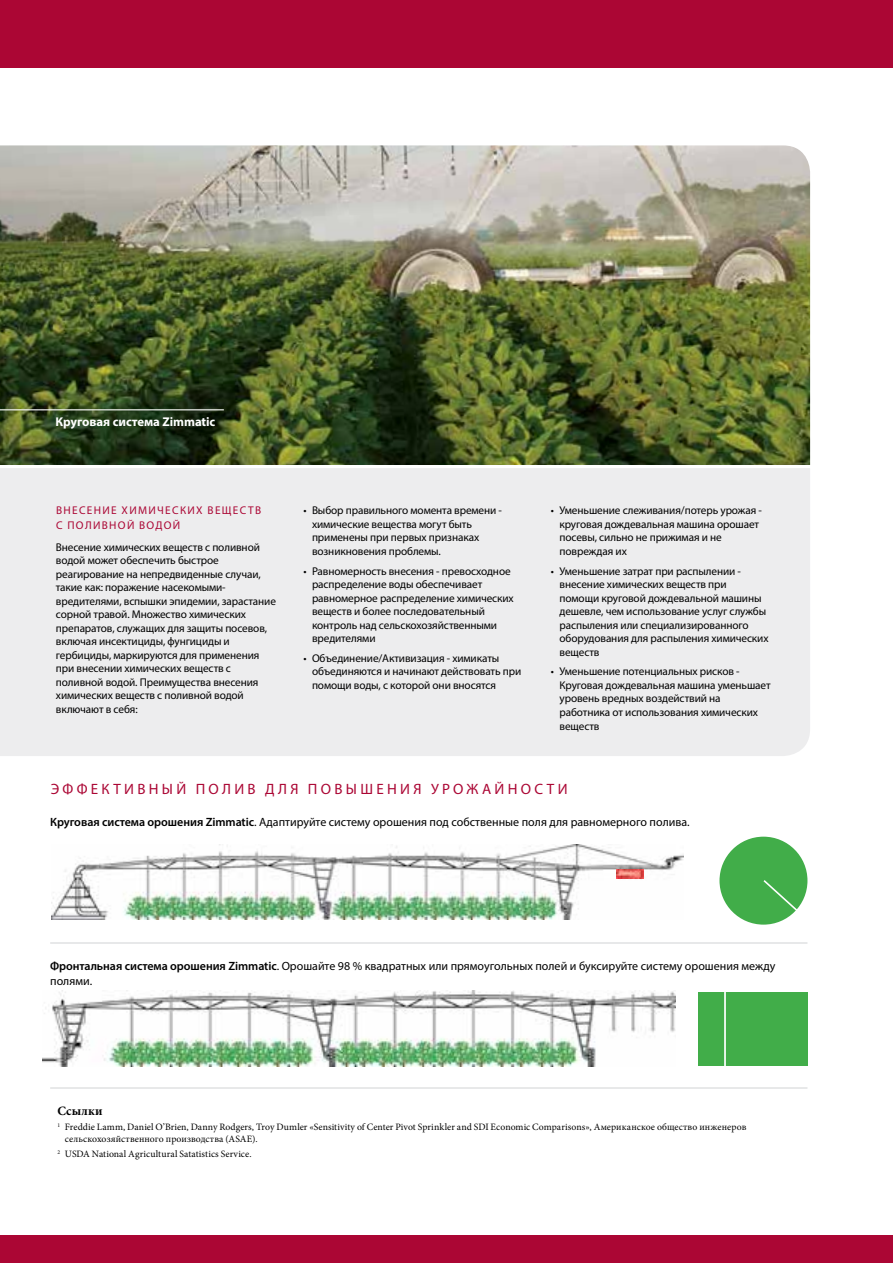
<style>
.page{position:relative;width:893px;height:1263px;background:#fff}
.page>*{position:absolute;margin:0;border:0;box-sizing:border-box;transform-origin:0 0}
.t1{font:15px "Myriad Pro";letter-spacing:.22em;color:#ab0634}
.t2{font:700 12.75px "Myriad Pro";letter-spacing:-.005em;color:#fff}
.t3{font:700 12.75px "Minion Pro";letter-spacing:.015em;color:#000}
.t4{font:12px/15.1px "Myriad Pro";color:#000}
.t5{font:11.25px/13.5px "Myriad Pro";letter-spacing:-.01em;color:#000}
.t6{font:11.25px/15px "Myriad Pro";letter-spacing:.12em;color:#ab0634}
.t7{font:9.75px/12px "Minion Pro";letter-spacing:.005em;color:#000}
.s1{font-weight:600}
</style>
<div class="page">
<div style="left:0;top:1236px;width:893px;height:27px;background:#ab0634"></div>
<div style="left:0;top:0;width:893px;height:68px;background:#ab0634"></div>
<div style="left:0;top:468px;width:810px;height:288px;background:#ededee"></div>
<img style="left:0;top:145px;width:810px;height:320px">
<hr style="left:0;top:409px;width:224px;height:1px;background:#fff">
<div style="left:719px;top:837px;width:88px;height:88px;background:#41ad49;border-radius:50%"></div>
<svg style="left:763px;top:880px;width:37px;height:34px"></svg>
<div style="left:698px;top:993px;width:109px;height:73px;background:#41ad49"></div>
<hr style="left:724px;top:992px;width:2px;height:79px;background:#fff">
<hr style="left:50px;top:943px;width:757px;height:1px;background:#d1d3d4">
<hr style="left:50px;top:1088px;width:757px;height:1px;background:#d1d3d4">
<img style="left:51px;top:844px;width:633px;height:76px">
<img style="left:43px;top:991px;width:632px;height:76px">
<img style="left:616px;top:869px;width:27px;height:9px">
<p class="t2" style="left:56px;top:414px;width:161px">Круговая система Zimmatic</p>
<p class="t6" style="left:56px;top:502px;width:207px">ВНЕСЕНИЕ ХИМИЧЕСКИХ ВЕЩЕСТВ<br>С ПОЛИВНОЙ ВОДОЙ</p>
<p class="t5" style="left:56px;top:540px;width:222px">Внесение химических веществ с поливной водой может обеспечить быстрое реагирование на непредвиденные случаи, такие как: поражение насекомыми&shy;вредителями, вспышки эпидемии, зарастание сорной травой. Множество химических препаратов, служащих для защиты посевов, включая инсектициды, фунгициды и гербициды, маркируются для применения при внесении химических веществ с поливной водой. Преимущества внесения химических веществ с поливной водой включают в себя:</p>
<p class="t5" style="left:312px;top:503px;width:192px;text-indent:-9px">• Выбор правильного момента времени - химические вещества могут быть применены при первых признаках возникновения проблемы.</p>
<p class="t5" style="left:312px;top:564px;width:203px;text-indent:-9px">• Равномерность внесения - превосходное распределение воды обеспечивает равномерное распределение химических веществ и более последовательный контроль над сельскохозяйственными вредителями</p>
<p class="t5" style="left:312px;top:651px;width:211px;text-indent:-9px">• Объединение/Активизация - химикаты объединяются и начинают действовать при помощи воды, с которой они вносятся</p>
<p class="t5" style="left:559px;top:503px;width:204px;text-indent:-9px">• Уменьшение слеживания/потерь урожая - круговая дождевальная машина орошает посевы, сильно не прижимая и не повреждая их</p>
<p class="t5" style="left:559px;top:564px;width:211px;text-indent:-9px">• Уменьшение затрат при распылении - внесение химических веществ при помощи круговой дождевальной машины дешевле, чем использование услуг службы распыления или специализированного оборудования для распыления химических веществ</p>
<p class="t5" style="left:559px;top:665px;width:213px;text-indent:-9px">• Уменьшение потенциальных рисков -<br>Круговая дождевальная машина уменьшает уровень вредных воздействий на работника от использования химических веществ</p>
<h1 class="t1" style="left:51px;top:780px;width:518px">ЭФФЕКТИВНЫЙ ПОЛИВ ДЛЯ ПОВЫШЕНИЯ УРОЖАЙНОСТИ</h1>
<p class="t4" style="left:50px;top:814px;width:641px"><span class="s1">Круговая система орошения Zimmatic</span>. Адаптируйте систему орошения под собственные поля для равномерного полива.</p>
<p class="t4" style="left:50px;top:958px;width:727px"><span class="s1">Фронтальная система орошения Zimmatic</span>. Орошайте 98 % квадратных или прямоугольных полей и буксируйте систему орошения между полями.</p>
<p class="t3" style="left:57px;top:1101px;width:47px">Ссылки</p>
<p class="t7" style="left:65px;top:1121px;width:683px;text-indent:-7px"><sup>1</sup> Freddie Lamm, Daniel O’Brien, Danny Rodgers, Troy Dumler «Sensitivity of Center Pivot Sprinkler and SDI Economic Comparisons», Американское общество инженеров сельскохозяйственного производства (ASAE).</p>
<p class="t7" style="left:57px;top:1148px;width:196px"><sup>2</sup> USDA National Agricultural Satatistics Service.</p>
</div>
